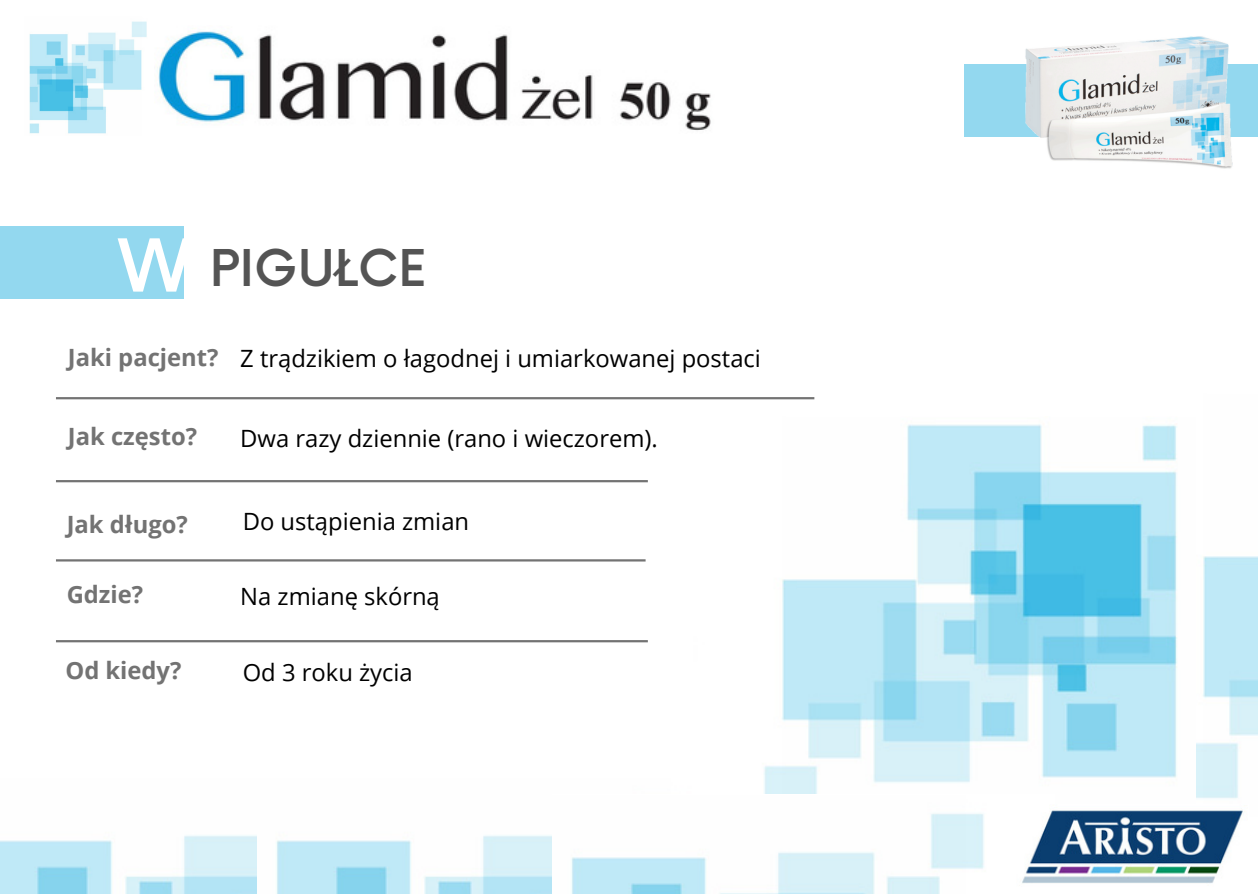
<style>
.page{position:relative;width:1258px;height:894px;background:#fff}
.page>*{position:absolute;margin:0;border:0;box-sizing:border-box;transform-origin:0 0}
.t1{font:500 49.2px "Now";color:#545454}
.t2{font:23.7px "Open Sans";color:#000}
.t3{font:700 23.7px "Open Sans";color:#737373}
.s1{font-size:71.1px;color:#fff}
.s2{font-weight:700;color:#737373}
</style>
<div class="page">
<div style="left:964px;top:65px;width:294px;height:72px;background:#93d8ef"></div>
<img style="left:1011px;top:36px;width:237px;height:133px">
<img style="left:29px;top:21px;width:118px;height:113px">
<img style="left:157px;top:31px;width:554px;height:100px">
<img style="left:0;top:835px;width:257px;height:58px">
<img style="left:276px;top:835px;width:276px;height:58px">
<img style="left:1196px;top:556px;width:62px;height:243px">
<img style="left:764px;top:424px;width:413px;height:370px">
<img style="left:571px;top:813px;width:413px;height:80px">
<div style="left:0;top:226px;width:184px;height:72px;background:#93d8ef"></div>
<img style="left:1022px;top:810px;width:221px;height:74px">
<hr style="left:56px;top:397px;width:758px;height:2px;background:#737373">
<hr style="left:56px;top:559px;width:589px;height:2px;background:#737373">
<hr style="left:56px;top:640px;width:592px;height:2px;background:#737373">
<hr style="left:56px;top:480px;width:592px;height:2px;background:#737373">
<h1 class="t1" style="left:119px;top:242px;width:310px"><span class="s1">W</span> PIGUŁCE</h1>
<p class="t2" style="left:68px;top:342px;width:694px"><span class="s2">Jaki pacjent?</span> Z trądzikiem o łagodnej i umiarkowanej postaci</p>
<p class="t3" style="left:68px;top:419px;width:131px">Jak często?</p>
<p class="t2" style="left:240px;top:421px;width:419px">Dwa razy dziennie (rano i wieczorem).</p>
<p class="t3" style="left:67px;top:508px;width:123px">Jak długo?</p>
<p class="t2" style="left:243px;top:504px;width:228px">Do ustąpienia zmian</p>
<p class="t3" style="left:67px;top:577px;width:78px">Gdzie?</p>
<p class="t2" style="left:240px;top:579px;width:201px">Na zmianę skórną</p>
<p class="t3" style="left:65px;top:653px;width:118px">Od kiedy?</p>
<p class="t2" style="left:243px;top:655px;width:171px">Od 3 roku życia</p>
</div>
